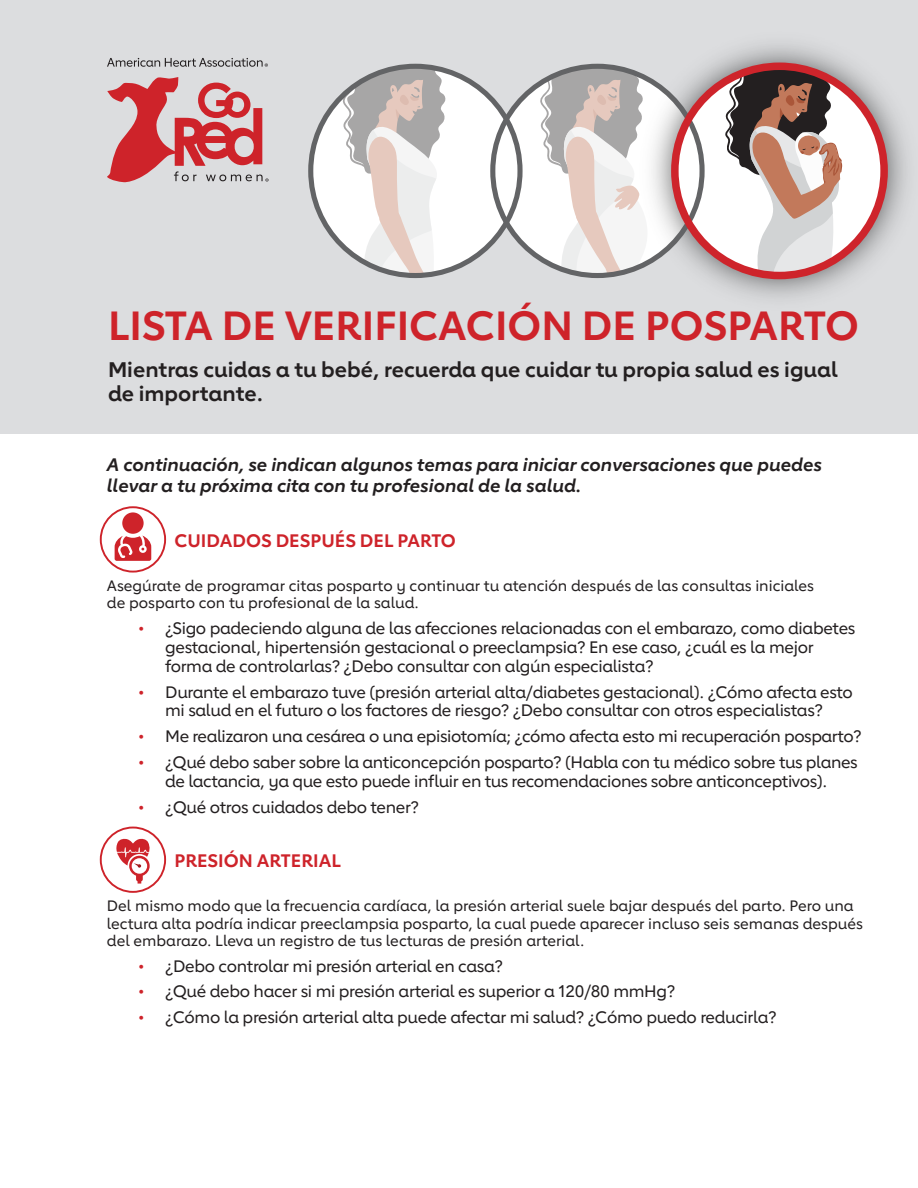
<style>
.page{position:relative;width:918px;height:1188px;background:#fff}
.page>*{position:absolute;margin:0;border:0;box-sizing:border-box;transform-origin:0 0}
.t1{font:700 40.5px "Lub Dub";color:#ce232a}
.Intro_copy{font:700 21px/24.2px "Lub Dub";color:#231f20}
.call_out-_bold_italic{font:italic 700 18px/20.7px "Lub Dub";color:#231f20}
.Hd_2_12{font:700 18px "Lub Dub";color:#ce232a}
.t2{font:500 16.5px/18.9px "Lub Dub";letter-spacing:-.02em;color:#231f20;text-align:center}
.body_1{font:500 15px/17.2px "Lub Dub";color:#231f20}
.s1{color:#ce232a}
</style>
<div class="page">
<div style="left:0;top:0;width:918px;height:433px;background:#dcdddf"></div>
<svg style="left:107px;top:77px;width:162px;height:106px"></svg>
<svg style="left:107px;top:58px;width:161px;height:9px"></svg>
<div style="left:311px;top:66px;width:209px;height:210px;background:#fff;border-radius:50%"></div>
<svg style="left:343px;top:66px;width:102px;height:210px"></svg>
<div style="left:493px;top:66px;width:209px;height:210px;background:#fff;border-radius:50%"></div>
<svg style="left:540px;top:66px;width:90px;height:210px"></svg>
<img style="left:630px;top:45px;width:277px;height:253px">
<svg style="left:675px;top:66px;width:209px;height:210px;fill:#fff"></svg>
<svg style="left:723px;top:66px;width:119px;height:210px"></svg>
<div style="left:490px;top:64px;width:215px;height:214px;border:5px solid #636466;border-radius:50%"></div>
<div style="left:308px;top:64px;width:215px;height:214px;border:5px solid #636466;border-radius:50%"></div>
<div style="left:671px;top:63px;width:217px;height:216px;border:8px solid #ce242b;border-radius:50%"></div>
<svg style="left:115px;top:536px;width:36px;height:25px"></svg>
<div style="left:122px;top:512px;width:22px;height:22px;background:#ce232a;border-radius:50%"></div>
<div style="left:100px;top:506px;width:66px;height:67px;border:2px solid #ce232a;border-radius:50%"></div>
<svg style="left:116px;top:838px;width:34px;height:46px"></svg>
<div style="left:100px;top:827px;width:66px;height:66px;border:2px solid #ce232a;border-radius:50%"></div>
<p class="t1" style="left:108px;top:301px;width:752px">LISTA DE VERIFICACIÓN DE POSPARTO</p>
<p class="Intro_copy" style="left:108px;top:357px;width:731px">Mientras cuidas a tu bebé, recuerda que cuidar tu propia salud es igual de importante.</p>
<p class="call_out-_bold_italic" style="left:107px;top:455px;width:717px">A continuación, se indican algunos temas para iniciar conversaciones que puedes llevar a tu próxima cita con tu profesional de la salud.</p>
<p class="Hd_2_12" style="left:174px;top:529px;width:283px">CUIDADOS DESPUÉS DEL PARTO</p>
<p class="body_1" style="left:107px;top:577px;width:709px">Asegúrate de programar citas posparto y continuar tu atención después de las consultas iniciales de posparto con tu profesional de la salud.</p>
<p class="t2" style="left:165px;top:618px;width:692px;text-align:left;text-indent:-27px"><span class="s1">•</span> ¿Sigo padeciendo alguna de las afecciones relacionadas con el embarazo, como diabetes gestacional, hipertensión gestacional o preeclampsia? En ese caso, ¿cuál es la mejor forma de controlarlas? ¿Debo consultar con algún especialista?</p>
<p class="t2" style="left:138px;top:682px;width:716px"><span class="s1">•</span> Durante el embarazo tuve (presión arterial alta/diabetes gestacional). ¿Cómo afecta esto mi salud en el futuro o los factores de riesgo? ¿Debo consultar con otros especialistas?</p>
<p class="t2" style="left:138px;top:727px;width:725px"><span class="s1">•</span> Me realizaron una cesárea o una episiotomía; ¿cómo afecta esto mi recuperación posparto?</p>
<p class="t2" style="left:138px;top:752px;width:721px"><span class="s1">•</span> ¿Qué debo saber sobre la anticoncepción posparto? (Habla con tu médico sobre tus planes de lactancia, ya que esto puede influir en tus recomendaciones sobre anticonceptivos).</p>
<p class="t2" style="left:138px;top:797px;width:282px"><span class="s1">•</span> ¿Qué otros cuidados debo tener?</p>
<p class="Hd_2_12" style="left:174px;top:850px;width:168px">PRESIÓN ARTERIAL</p>
<p class="body_1" style="left:107px;top:897px;width:757px">Del mismo modo que la frecuencia cardíaca, la presión arterial suele bajar después del parto. Pero una lectura alta podría indicar preeclampsia posparto, la cual puede aparecer incluso seis semanas después del embarazo. Lleva un registro de tus lecturas de presión arterial.</p>
<p class="t2" style="left:138px;top:956px;width:366px"><span class="s1">•</span> ¿Debo controlar mi presión arterial en casa?</p>
<p class="t2" style="left:138px;top:982px;width:539px"><span class="s1">•</span> ¿Qué debo hacer si mi presión arterial es superior a 120/80 mmHg?</p>
<p class="t2" style="left:138px;top:1008px;width:640px"><span class="s1">•</span> ¿Cómo la presión arterial alta puede afectar mi salud? ¿Cómo puedo reducirla?</p>
</div>
